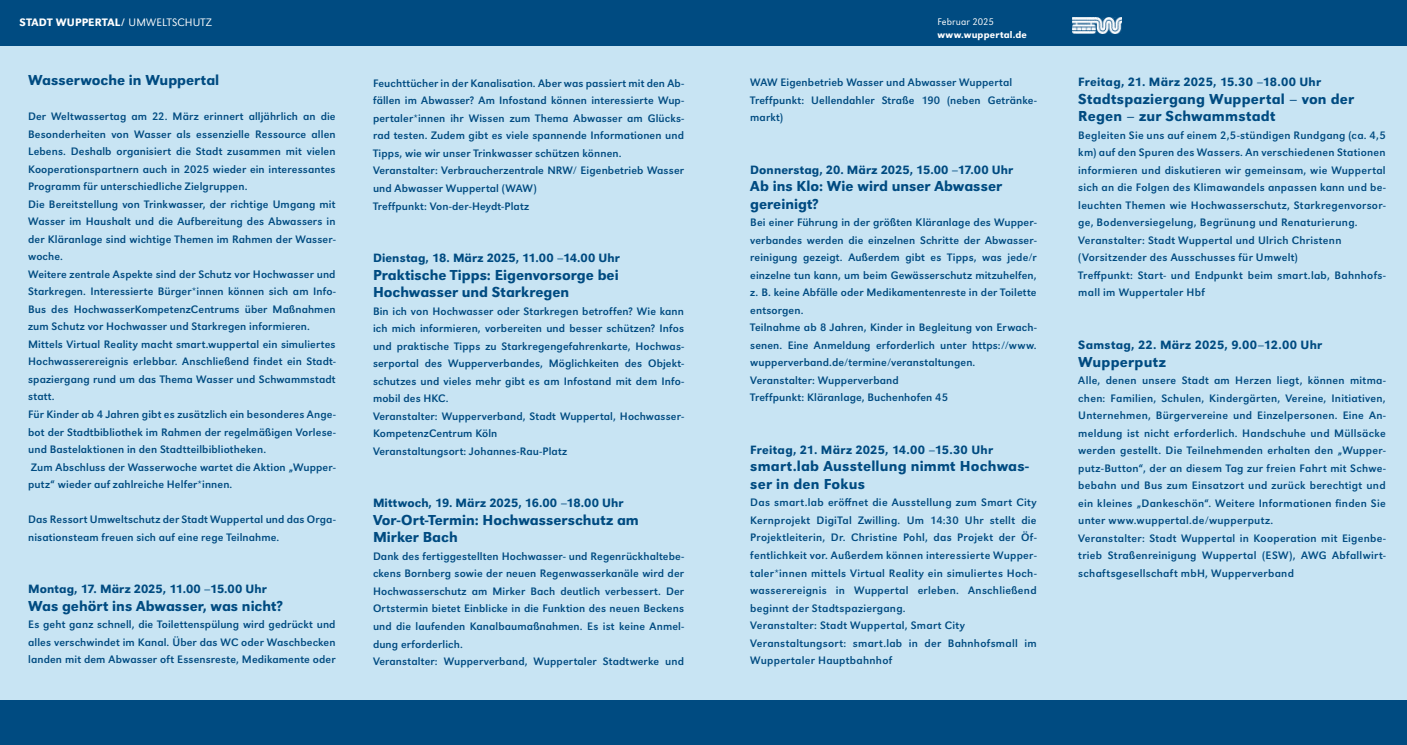
<style>
.page{position:relative;width:1407px;height:745px;background:#fff}
.page>*{position:absolute;margin:0;border:0;box-sizing:border-box;transform-origin:0 0}
.t1{font:500 15px/17.5px "URW Grotesk";letter-spacing:.005em;color:#004b81}
.t2{font:500 12.5px "URW Grotesk";letter-spacing:.01em;color:#004b81}
.t3{font:11.25px/17.5px "URW Grotesk";letter-spacing:.015em;color:#004b81}
.t4{font:500 11.25px "URW Grotesk";letter-spacing:.015em;color:#fff}
.t5{font:500 10px "URW Grotesk";letter-spacing:.015em;color:#fff}
.t6{font:300 10px "URW Grotesk";letter-spacing:.01em;color:#fff}
.s1{font-weight:300}
</style>
<div class="page">
<div style="left:0;top:0;width:363px;height:744px;background:#c8e4f3"></div>
<div style="left:344px;top:0;width:372px;height:744px;background:#c8e4f3"></div>
<div style="left:694px;top:0;width:373px;height:744px;background:#c8e4f3"></div>
<div style="left:1045px;top:0;width:362px;height:744px;background:#c8e4f3"></div>
<div style="left:0;top:0;width:363px;height:46px;background:#004b81"></div>
<div style="left:344px;top:0;width:372px;height:46px;background:#004b81"></div>
<div style="left:694px;top:0;width:373px;height:46px;background:#004b81"></div>
<div style="left:1045px;top:0;width:362px;height:46px;background:#004b81"></div>
<div style="left:0;top:699px;width:363px;height:45px;background:#004b81"></div>
<div style="left:344px;top:699px;width:372px;height:45px;background:#004b81"></div>
<div style="left:694px;top:699px;width:373px;height:45px;background:#004b81"></div>
<div style="left:1045px;top:699px;width:362px;height:45px;background:#004b81"></div>
<img style="left:1072px;top:18px;width:49px;height:15px">
<p class="t4" style="left:19px;top:15px;width:194px">STADT WUPPERTAL/ <span class="s1">UMWELTSCHUTZ</span></p>
<h1 class="t1" style="left:28px;top:71px;width:193px">Wasserwoche in Wuppertal</h1>
<p class="t3" style="left:28px;top:107px;width:309px">Der Weltwassertag am 22. März erinnert alljährlich an die Besonderheiten von Wasser als essenzielle Ressource allen Lebens. Deshalb organisiert die Stadt zusammen mit vielen Kooperationspartnern auch in 2025 wieder ein interessantes Programm für unterschiedliche Zielgruppen.<br>Die Bereitstellung von Trinkwasser, der richtige Umgang mit Wasser im Haushalt und die Aufbereitung des Abwassers in der Kläranlage sind wichtige Themen im Rahmen der Wasser&shy;woche.<br>Weitere zentrale Aspekte sind der Schutz vor Hochwasser und Starkregen. Interessierte Bürger*innen können sich am Info-Bus des HochwasserKompetenzCentrums über Maßnahmen zum Schutz vor Hochwasser und Starkregen informieren.<br>Mittels Virtual Reality macht smart.wuppertal ein simuliertes Hochwasserereignis erlebbar. Anschließend findet ein Stadt&shy;spaziergang rund um das Thema Wasser und Schwammstadt statt.<br>Für Kinder ab 4 Jahren gibt es zusätzlich ein besonderes Ange&shy;bot der Stadtbibliothek im Rahmen der regelmäßigen Vorlese&shy;und Bastelaktionen in den Stadtteilbibliotheken.<br>Zum Abschluss der Wasserwoche wartet die Aktion „Wupper&shy;putz“ wieder auf zahlreiche Helfer*innen.</p>
<p class="t3" style="left:28px;top:510px;width:309px">Das Ressort Umweltschutz der Stadt Wuppertal und das Orga&shy;nisationsteam freuen sich auf eine rege Teilnahme.</p>
<p class="t2" style="left:28px;top:581px;width:240px">Montag, 17. März 2025, 11.00 –15.00 Uhr</p>
<h1 class="t1" style="left:28px;top:596px;width:256px">Was gehört ins Abwasser, was nicht?</h1>
<p class="t3" style="left:28px;top:615px;width:309px;text-align:justify">Es geht ganz schnell, die Toilettenspülung wird gedrückt und alles verschwindet im Kanal. Über das WC oder Waschbecken landen mit dem Abwasser oft Essensreste, Medikamente oder</p>
<p class="t3" style="left:373px;top:74px;width:312px">Feuchttücher in der Kanalisation. Aber was passiert mit den Ab&shy;fällen im Abwasser? Am Infostand können interessierte Wup&shy;pertaler*innen ihr Wissen zum Thema Abwasser am Glücks&shy;rad testen. Zudem gibt es viele spannende Informationen und Tipps, wie wir unser Trinkwasser schützen können.<br>Veranstalter: Verbraucherzentrale NRW/ Eigenbetrieb Wasser und Abwasser Wuppertal (WAW)<br>Treffpunkt: Von-der-Heydt-Platz</p>
<p class="t2" style="left:373px;top:250px;width:248px">Dienstag, 18. März 2025, 11.00 –14.00 Uhr</p>
<h1 class="t1" style="left:373px;top:265px;width:247px">Praktische Tipps: Eigenvorsorge bei<br>Hochwasser und Starkregen</h1>
<p class="t3" style="left:373px;top:302px;width:312px">Bin ich von Hochwasser oder Starkregen betroffen? Wie kann ich mich informieren, vorbereiten und besser schützen? Infos und praktische Tipps zu Starkregengefahrenkarte, Hochwas&shy;serportal des Wupperverbandes, Möglichkeiten des Objekt&shy;schutzes und vieles mehr gibt es am Infostand mit dem Info&shy;mobil des HKC.<br>Veranstalter: Wupperverband, Stadt Wuppertal, Hochwasser-KompetenzCentrum Köln<br>Veranstaltungsort: Johannes-Rau-Platz</p>
<p class="t2" style="left:373px;top:495px;width:252px">Mittwoch, 19. März 2025, 16.00 –18.00 Uhr</p>
<h1 class="t1" style="left:373px;top:510px;width:267px">Vor-Ort-Termin: Hochwasserschutz am<br>Mirker Bach</h1>
<p class="t3" style="left:373px;top:547px;width:312px">Dank des fertiggestellten Hochwasser- und Regenrückhaltebe&shy;ckens Bornberg sowie der neuen Regenwasserkanäle wird der Hochwasserschutz am Mirker Bach deutlich verbessert. Der Ortstermin bietet Einblicke in die Funktion des neuen Beckens und die laufenden Kanalbaumaßnahmen. Es ist keine Anmel&shy;dung erforderlich.<br>Veranstalter: Wupperverband, Wuppertaler Stadtwerke und</p>
<p class="t6" style="left:937px;top:16px;width:58px">Februar 2025</p>
<p class="t5" style="left:937px;top:29px;width:91px">www.wuppertal.de</p>
<p class="t3" style="left:750px;top:73px;width:288px">WAW Eigenbetrieb Wasser und Abwasser Wuppertal<br>Treffpunkt: Uellendahler Straße 190 (neben Getränke&shy;markt)</p>
<p class="t2" style="left:750px;top:162px;width:264px">Donnerstag, 20. März 2025, 15.00 –17.00 Uhr</p>
<h1 class="t1" style="left:750px;top:177px;width:253px">Ab ins Klo: Wie wird unser Abwasser gereinigt?</h1>
<p class="t3" style="left:750px;top:213px;width:288px">Bei einer Führung in der größten Kläranlage des Wupper&shy;verbandes werden die einzelnen Schritte der Abwasser&shy;reinigung gezeigt. Außerdem gibt es Tipps, was jede/r einzelne tun kann, um beim Gewässerschutz mitzuhelfen, z. B. keine Abfälle oder Medikamentenreste in der Toilette entsorgen.<br>Teilnahme ab 8 Jahren, Kinder in Begleitung von Erwach&shy;senen. Eine Anmeldung erforderlich unter https://www. wupperverband.de/termine/veranstaltungen.<br>Veranstalter: Wupperverband<br>Treffpunkt: Kläranlage, Buchenhofen 45</p>
<p class="t2" style="left:750px;top:442px;width:244px">Freitag, 21. März 2025, 14.00 –15.30 Uhr</p>
<h1 class="t1" style="left:750px;top:457px;width:280px">smart.lab Ausstellung nimmt Hochwas&shy;ser in den Fokus</h1>
<p class="t3" style="left:750px;top:493px;width:288px">Das smart.lab eröffnet die Ausstellung zum Smart City Kernprojekt DigiTal Zwilling. Um 14:30 Uhr stellt die Projektleiterin, Dr. Christine Pohl, das Projekt der Öf&shy;fentlichkeit vor. Außerdem können interessierte Wupper&shy;taler*innen mittels Virtual Reality ein simuliertes Hoch&shy;wasserereignis in Wuppertal erleben. Anschließend beginnt der Stadtspaziergang.<br>Veranstalter: Stadt Wuppertal, Smart City Veranstaltungsort: smart.lab in der Bahnhofsmall im Wuppertaler Hauptbahnhof</p>
<p class="t2" style="left:1078px;top:75px;width:244px">Freitag, 21. März 2025, 15.30 –18.00 Uhr</p>
<h1 class="t1" style="left:1078px;top:90px;width:277px">Stadtspaziergang Wuppertal – von der<br>Regen – zur Schwammstadt</h1>
<p class="t3" style="left:1078px;top:126px;width:309px">Begleiten Sie uns auf einem 2,5-stündigen Rundgang (ca. 4,5 km) auf den Spuren des Wassers. An verschiedenen Stationen informieren und diskutieren wir gemeinsam, wie Wuppertal sich an die Folgen des Klimawandels anpassen kann und be&shy;leuchten Themen wie Hochwasserschutz, Starkregenvorsor&shy;ge, Bodenversiegelung, Begrünung und Renaturierung.<br>Veranstalter: Stadt Wuppertal und Ulrich Christenn (Vorsitzender des Ausschusses für Umwelt)<br>Treffpunkt: Start- und Endpunkt beim smart.lab, Bahnhofs&shy;mall im Wuppertaler Hbf</p>
<p class="t2" style="left:1078px;top:337px;width:245px">Samstag, 22. März 2025, 9.00–12.00 Uhr</p>
<h1 class="t1" style="left:1078px;top:352px;width:89px">Wupperputz</h1>
<p class="t3" style="left:1078px;top:371px;width:309px">Alle, denen unsere Stadt am Herzen liegt, können mitma&shy;chen: Familien, Schulen, Kindergärten, Vereine, Initiativen, Unternehmen, Bürgervereine und Einzelpersonen. Eine An&shy;meldung ist nicht erforderlich. Handschuhe und Müllsäcke werden gestellt. Die Teilnehmenden erhalten den „Wupper&shy;putz-Button“, der an diesem Tag zur freien Fahrt mit Schwe&shy;bebahn und Bus zum Einsatzort und zurück berechtigt und ein kleines „Dankeschön“. Weitere Informationen finden Sie unter www.wuppertal.de/wupperputz.<br>Veranstalter: Stadt Wuppertal in Kooperation mit Eigenbe&shy;trieb Straßenreinigung Wuppertal (ESW), AWG Abfallwirt&shy;schaftsgesellschaft mbH, Wupperverband</p>
</div>
